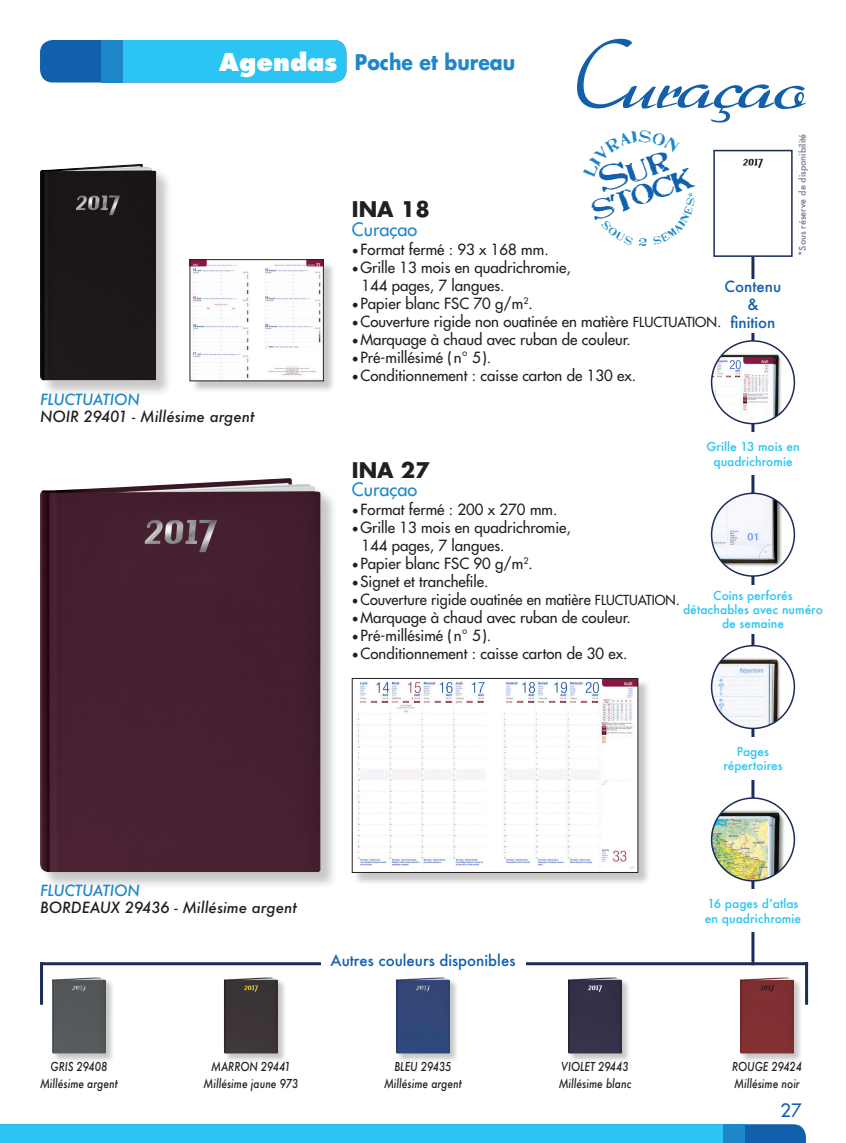
<style>
.page{position:relative;width:846px;height:1143px;background:#fff}
.page>*{position:absolute;margin:0;border:0;box-sizing:border-box;transform-origin:0 0}
.t1{font:90px "Arabella";color:#1260ac}
.t2{font:800 24px "Futura";color:#fff}
.t3{font:700 21px "Futura";color:#1d87c9;scale:.9 1}
.t4{font:700 21px "Futura";color:#231f20}
.t5{font:19.95px/23.9px "Stamp Act";color:#1261ae;text-align:center;scale:1.1 1}
.t6{font:18px "Futura";color:#1d87c9}
.t7{font:18px "Futura";color:#1260ac}
.t8{font:15px "Futura";color:#231f20}
.t9{font:italic 500 15px "Futura";color:#231f20}
.t10{font:15px "Futura";color:#231f20;scale:.96 1}
.t11{font:500 15px/18px "Futura";color:#1260ac;text-align:center}
.t12{font:italic 500 15px "Futura";color:#1d87c9}
.t13{font:italic 500 12px "Futura";color:#231f20;scale:.85 1}
.t14{font:500 12px/14.4px "Futura";color:#2bc4f3;text-align:center}
.t15{font:500 9px "Futura";color:#7a7793}
.t16{font:7.8px "Stamp Act";color:#1d87c9}
.s1{font-size:25.5px}
.s2{font-family:"Minion Pro";font-size:18px}
.s3{font-size:13.5px}
</style>
<div class="page">
<div style="left:191px;top:261px;width:145px;height:133px;background:#231f20;opacity:.25"></div>
<img style="left:192px;top:261px;width:129px;height:118px">
<div style="left:353px;top:680px;width:298px;height:205px;background:#231f20;opacity:.25"></div>
<img style="left:354px;top:680px;width:282px;height:191px">
<div style="left:352px;top:678px;width:286px;height:195px;border:1px solid #231f20"></div>
<hr style="left:751px;top:238px;width:3px;height:727px;background:#1c2c58">
<div style="left:711px;top:341px;width:83px;height:83px;background:#fff;border-radius:50%"></div>
<img style="left:713px;top:346px;width:74px;height:78px">
<div style="left:710px;top:340px;width:85px;height:84px;border:2px solid #1c2c58;border-radius:50%"></div>
<div style="left:711px;top:493px;width:83px;height:83px;background:#fff;border-radius:50%"></div>
<img style="left:713px;top:493px;width:73px;height:78px">
<div style="left:710px;top:493px;width:85px;height:84px;border:2px solid #1c2c58;border-radius:50%"></div>
<img style="left:713px;top:648px;width:75px;height:80px">
<div style="left:710px;top:645px;width:85px;height:84px;border:2px solid #1c2c58;border-radius:50%"></div>
<img style="left:711px;top:798px;width:83px;height:83px;border-radius:41px">
<div style="left:710px;top:797px;width:85px;height:85px;border:2px solid #1c2c58;border-radius:50%"></div>
<hr style="left:40px;top:962px;width:767px;height:3px;background:#1c2c58">
<hr style="left:40px;top:962px;width:3px;height:43px;background:#1c2c58">
<hr style="left:804px;top:962px;width:3px;height:43px;background:#1c2c58">
<div style="left:41px;top:165px;width:132px;height:232px;background:#231f20;opacity:.25"></div>
<div style="left:40px;top:164px;width:116px;height:216px;background:#1b1719"></div>
<div style="left:41px;top:479px;width:296px;height:410px;background:#231f20;opacity:.25"></div>
<img style="left:40px;top:478px;width:280px;height:394px">
<div style="left:52px;top:975px;width:63px;height:87px;background:#231f20;opacity:.25"></div>
<img style="left:52px;top:976px;width:54px;height:78px">
<div style="left:224px;top:975px;width:63px;height:87px;background:#231f20;opacity:.25"></div>
<img style="left:224px;top:976px;width:54px;height:78px">
<div style="left:395px;top:975px;width:64px;height:87px;background:#231f20;opacity:.25"></div>
<img style="left:396px;top:976px;width:54px;height:78px">
<div style="left:567px;top:975px;width:64px;height:87px;background:#231f20;opacity:.25"></div>
<img style="left:568px;top:976px;width:54px;height:78px">
<div style="left:739px;top:975px;width:63px;height:87px;background:#231f20;opacity:.25"></div>
<img style="left:739px;top:976px;width:55px;height:78px">
<img style="left:743px;top:158px;width:20px;height:96px">
<div style="left:713px;top:150px;width:79px;height:107px;border:2px solid #1c2c58"></div>
<div style="left:684px;top:432px;width:137px;height:43px;background:#fff"></div>
<div style="left:680px;top:585px;width:145px;height:48px;background:#fff"></div>
<div style="left:684px;top:737px;width:137px;height:42px;background:#fff"></div>
<div style="left:685px;top:889px;width:135px;height:43px;background:#fff"></div>
<div style="left:321px;top:950px;width:204px;height:20px;background:#fff"></div>
<div style="left:697px;top:279px;width:111px;height:54px;background:#fff"></div>
<div style="left:40px;top:40px;width:306px;height:43px;background:#1260ac;border-radius:13px"></div>
<div style="left:110px;top:40px;width:236px;height:43px;background:#2bc4f3;border-radius:13px"></div>
<div style="left:102px;top:40px;width:21px;height:43px;background:#1d87c9"></div>
<svg style="left:0;top:1124px;width:805px;height:19px;background:#29baec"></svg>
<h2 class="t2" style="left:219px;top:47px;width:120px">Agendas</h2>
<p class="t12" style="left:40px;top:390px;width:101px">FLUCTUATION</p>
<p class="t9" style="left:40px;top:407px;width:216px">NOIR 29401 - Millésime argent</p>
<p class="t3" style="left:355px;top:47px;width:180px">Poche et bureau</p>
<p class="t1" style="left:567px;top:21px;width:240px">Curaçao</p>
<h3 class="t5" style="left:581px;top:182px;width:98px;rotate:-20deg"><span class="s1">S</span>ur stock</h3>
<p class="t16" style="left:639px;top:239px;width:10px">2</p>
<p class="t4" style="left:352px;top:195px;width:79px">INA 18</p>
<p class="t8" style="left:352px;top:240px;width:198px"><span class="s2">•</span>Format fermé : 93 x 168 mm.</p>
<p class="t8" style="left:352px;top:258px;width:220px"><span class="s2">•</span>Grille 13 mois en quadrichromie,</p>
<p class="t8" style="left:361px;top:276px;width:145px">144 pages, 7 langues.</p>
<p class="t8" style="left:352px;top:294px;width:182px"><span class="s2">•</span>Papier blanc FSC 70 g/m<sup>2</sup>.</p>
<p class="t8" style="left:352px;top:312px;width:371px"><span class="s2">•</span>Couverture rigide non ouatinée en matière <span class="s3">FLUCTUATION</span>.</p>
<p class="t8" style="left:352px;top:330px;width:280px"><span class="s2">•</span>Marquage à chaud avec ruban de couleur.</p>
<p class="t8" style="left:352px;top:348px;width:141px"><span class="s2">•</span>Pré-millésimé (n° 5).</p>
<p class="t8" style="left:352px;top:366px;width:285px"><span class="s2">•</span>Conditionnement : caisse carton de 130 ex.</p>
<p class="t6" style="left:352px;top:218px;width:67px">Curaçao</p>
<p class="t11" style="left:724px;top:277px;width:58px">Contenu &amp; finition</p>
<p class="t15" style="left:796px;top:256px;width:124px;rotate:-90deg">*Sous réserve de disponibilité</p>
<p class="t14" style="left:706px;top:439px;width:95px">Grille 13 mois en quadrichromie</p>
<p class="t4" style="left:352px;top:455px;width:79px">INA 27</p>
<p class="t8" style="left:352px;top:499px;width:207px"><span class="s2">•</span>Format fermé : 200 x 270 mm.</p>
<p class="t8" style="left:352px;top:517px;width:220px"><span class="s2">•</span>Grille 13 mois en quadrichromie,</p>
<p class="t8" style="left:361px;top:535px;width:145px">144 pages, 7 langues.</p>
<p class="t8" style="left:352px;top:553px;width:182px"><span class="s2">•</span>Papier blanc FSC 90 g/m<sup>2</sup>.</p>
<p class="t8" style="left:352px;top:571px;width:138px"><span class="s2">•</span>Signet et tranchefile.</p>
<p class="t10" style="left:352px;top:589px;width:343px"><span class="s2">•</span>Couverture rigide ouatinée en matière <span class="s3">FLUCTUATION</span>.</p>
<p class="t8" style="left:352px;top:607px;width:280px"><span class="s2">•</span>Marquage à chaud avec ruban de couleur.</p>
<p class="t8" style="left:352px;top:625px;width:141px"><span class="s2">•</span>Pré-millésimé (n° 5).</p>
<p class="t8" style="left:352px;top:643px;width:277px"><span class="s2">•</span>Conditionnement : caisse carton de 30 ex.</p>
<p class="t6" style="left:352px;top:478px;width:67px">Curaçao</p>
<p class="t14" style="left:683px;top:588px;width:141px">Coins perforés détachables avec numéro de semaine</p>
<p class="t14" style="left:723px;top:744px;width:61px">Pages répertoires</p>
<p class="t12" style="left:40px;top:881px;width:101px">FLUCTUATION</p>
<p class="t9" style="left:40px;top:898px;width:258px">BORDEAUX 29436 - Millésime argent</p>
<p class="t14" style="left:704px;top:897px;width:98px;text-align:left">16 pages d’atlas en quadrichromie</p>
<p class="t13" style="left:50px;top:1058px;width:68px">GRIS 29408</p>
<p class="t13" style="left:40px;top:1075px;width:93px">Millésime argent</p>
<p class="t11" style="left:330px;top:951px;width:186px">Autres couleurs disponibles</p>
<p class="t13" style="left:211px;top:1058px;width:95px">MARRON 29441</p>
<p class="t13" style="left:203px;top:1075px;width:113px">Millésime jaune 973</p>
<p class="t13" style="left:394px;top:1058px;width:69px">BLEU 29435</p>
<p class="t13" style="left:384px;top:1075px;width:93px">Millésime argent</p>
<p class="t13" style="left:561px;top:1058px;width:81px">VIOLET 29443</p>
<p class="t13" style="left:558px;top:1075px;width:87px">Millésime blanc</p>
<p class="t13" style="left:732px;top:1058px;width:84px">ROUGE 29424</p>
<p class="t13" style="left:734px;top:1075px;width:79px">Millésime noir</p>
<p class="t7" style="left:780px;top:1098px;width:22px">27</p>
</div>
